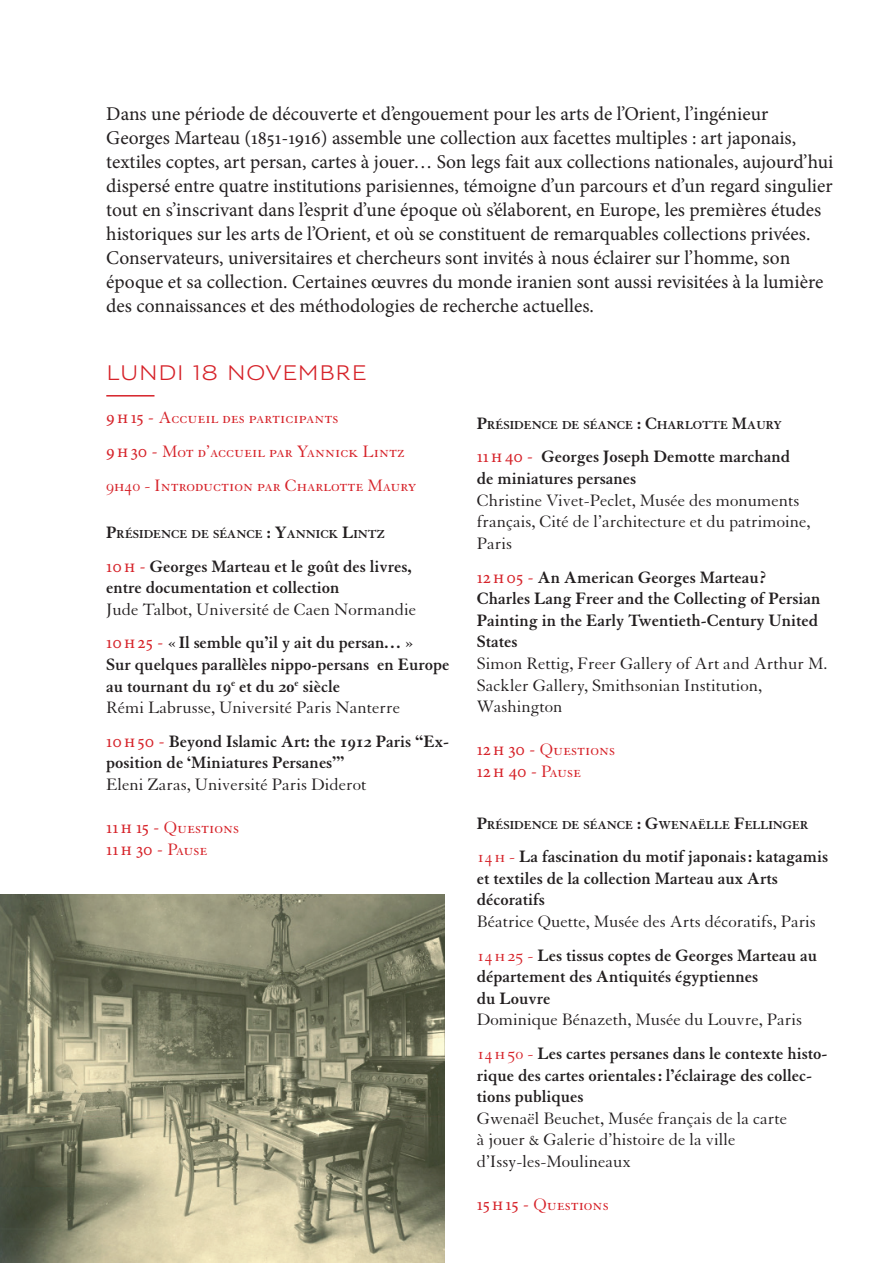
<style>
.page{position:relative;width:893px;height:1263px;background:#fff}
.page>*{position:absolute;margin:0;border:0;box-sizing:border-box;transform-origin:0 0}
.t1{font:21px "Louvre Sans Reg";color:#d62229}
.t2{font:19.5px/24px "Minion Pro";color:#231f20}
.t3{font:700 18px/21.6px "Granjon LT Std";color:#231f20}
.t4{font:18px/21.6px "Granjon LT Std";color:#231f20}
.t5{font:18px/33.6px "Granjon LT Std";color:#d62229}
.t6{font:18px "Minion Pro";color:#d62229}
.t7{font:700 12.6px "Granjon LT Std";color:#231f20}
.s1{font-family:"Minion Pro"}
.s2{font-size:18px}
.s3{font-family:"Minion Pro";font-weight:400;color:#d62229}
.s4{font-family:"Minion Pro";color:#d62229}
.s5{font-weight:700}
.s6{font-weight:400}
.s7{font-family:"Granjon LT Std"}
.s8{font-weight:400;color:#d62229}
.s9{color:#d62229}
</style>
<div class="page">
<hr style="left:106px;top:395px;width:48px;height:1px;background:#d62229">
<img style="left:0;top:894px;width:445px;height:369px">
<p class="t2" style="left:106px;top:102px;width:729px">Dans une période de découverte et d’engouement pour les arts de l’Orient, l’ingénieur Georges Marteau (1851-1916) assemble une collection aux facettes multiples : art japonais, textiles coptes, art persan, cartes à jouer… Son legs fait aux collections nationales, aujourd’hui dispersé entre quatre institutions parisiennes, témoigne d’un parcours et d’un regard singulier tout en s’inscrivant dans l’esprit d’une époque où s’élaborent, en Europe, les premières études historiques sur les arts de l’Orient, et où se constituent de remarquables collections privées.<br>Conservateurs, universitaires et chercheurs sont invités à nous éclairer sur l’homme, son époque et sa collection. Certaines œuvres du monde iranien sont aussi revisitées à la lumière des connaissances et des méthodologies de recherche actuelles.</p>
<p class="t1" style="left:106px;top:359px;width:262px">LUNDI 18 NOVEMBRE</p>
<p class="t5" style="left:106px;top:401px;width:312px"><span class="s1">9h15 -</span> Accueil des participants<br><span class="s1">9h30 -</span> Mot d’accueil par Yannick Lintz<br>9h40 - Introduction par Charlotte Maury</p>
<p class="t7" style="left:106px;top:527px;width:280px"><span class="s2">P</span>RÉSIDENCE DE SÉANCE <span class="s2">: Y</span>ANNICK <span class="s2">L</span>INTZ</p>
<p class="t3" style="left:106px;top:555px;width:307px"><span class="s3">10h -</span> Georges Marteau et le goût des livres, entre documentation et collection</p>
<p class="t4" style="left:106px;top:593px;width:311px;line-height:33.6px">Jude Talbot, Université de Caen Normandie<br><span class="s4">10h25 -</span> <span class="s5">« Il semble qu’il y ait du persan…»</span></p>
<p class="t3" style="left:106px;top:654px;width:345px">Sur quelques parallèles nippo-persans en Europe au tournant du 19<sup>e</sup> et du 20<sup>e</sup> siècle<br><span class="s6">Rémi Labrusse, Université Paris Nanterre</span></p>
<p class="t3" style="left:106px;top:730px;width:344px"><span class="s3">10h50 -</span> Beyond Islamic Art: the 1912 Paris “Ex&shy;position de ‘Miniatures Persanes’”</p>
<p class="t4" style="left:106px;top:774px;width:262px">Eleni Zaras, Université Paris Diderot</p>
<p class="t5" style="left:106px;top:811px;width:134px"><span class="s1">11h 15 -</span> Questions</p>
<p class="t6" style="left:106px;top:837px;width:103px">11h 30 - <span class="s7">Pause</span></p>
<p class="t7" style="left:477px;top:418px;width:306px"><span class="s2">P</span>RÉSIDENCE DE SÉANCE <span class="s2">: C</span>HARLOTTE <span class="s2">M</span>AURY</p>
<p class="t3" style="left:477px;top:446px;width:315px"><span class="s3">11h40 -</span> Georges Joseph Demotte marchand de miniatures persanes</p>
<p class="t4" style="left:477px;top:490px;width:335px">Christine Vivet-Peclet, Musée des monuments français, Cité de l’architecture et du patrimoine,<br>Paris</p>
<p class="t3" style="left:477px;top:566px;width:345px"><span class="s3">12h05 -</span> An American Georges Marteau?<br>Charles Lang Freer and the Collecting of Persian Painting in the Early Twentieth-Century United States</p>
<p class="t4" style="left:477px;top:653px;width:352px">Simon Rettig, Freer Gallery of Art and Arthur M.<br>Sackler Gallery, Smithsonian Institution,<br>Washington</p>
<p class="t5" style="left:477px;top:733px;width:140px"><span class="s1">12h 30 -</span> Questions</p>
<p class="t6" style="left:477px;top:759px;width:106px">12h 40 - <span class="s7">Pause</span></p>
<p class="t7" style="left:477px;top:818px;width:333px"><span class="s2">P</span>RÉSIDENCE DE SÉANCE <span class="s2">: G</span>WENAËLLE <span class="s2">F</span>ELLINGER</p>
<p class="t3" style="left:477px;top:846px;width:353px"><span class="s8">14h -</span> La fascination du motif japonais: katagamis et textiles de la collection Marteau aux Arts décoratifs</p>
<p class="t4" style="left:477px;top:905px;width:342px;line-height:33.6px">Béatrice Quette, Musée des Arts décoratifs, Paris<br><span class="s9">14h25 -</span> <span class="s5">Les tissus coptes de Georges Marteau au</span></p>
<p class="t3" style="left:477px;top:966px;width:283px">département des Antiquités égyptiennes du Louvre</p>
<p class="t4" style="left:477px;top:1003px;width:352px;line-height:33.6px">Dominique Bénazeth, Musée du Louvre, Paris<br><span class="s9">14h50 -</span> <span class="s5">Les cartes persanes dans le contexte histo-</span></p>
<p class="t3" style="left:477px;top:1064px;width:337px">rique des cartes orientales: l’éclairage des collec&shy;tions publiques</p>
<p class="t4" style="left:477px;top:1108px;width:312px">Gwenaël Beuchet, Musée français de la carte à jouer &amp; Galerie d’histoire de la ville d’Issy-les-Moulineaux</p>
<p class="t5" style="left:477px;top:1188px;width:133px"><span class="s1">15h15 -</span> Questions</p>
</div>
